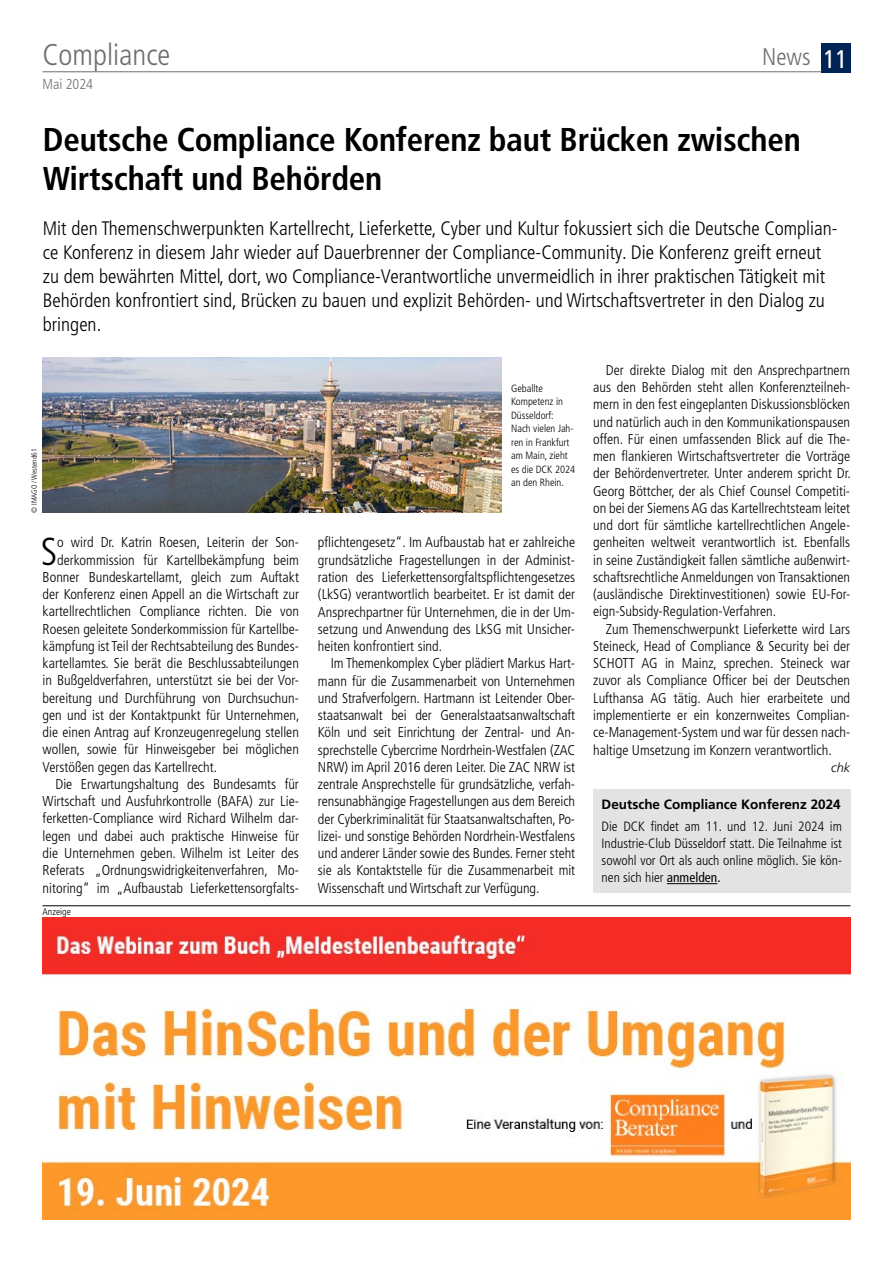
<style>
.page{position:relative;width:893px;height:1263px;background:#fff}
.page>*{position:absolute;margin:0;border:0;box-sizing:border-box;transform-origin:0 0}
.t1{font:300 condensed 39px "Frutiger LT Pro";color:#000}
.t2{font:700 condensed 33px/39px "Frutiger LT Pro";letter-spacing:-.005em;color:#000}
.t3{font:300 condensed 30px "Frutiger LT Pro";color:#6e6e6e}
.t4{font:300 condensed 24px "Frutiger LT Pro";color:#6e6e6e}
.t5{font:300 condensed 19.5px/24px "Frutiger LT Pro";color:#000}
.t6{font:300 condensed 14.25px/17.2px "Frutiger LT Pro";color:#000;text-align:justify}
.t7{font:300 condensed 14.25px "Frutiger LT Pro";color:#6e6e6e}
.t8{font:300 condensed 13.5px/17.2px "Frutiger LT Pro";color:#000;text-align:justify}
.t9{font:700 13.5px "Frutiger LT Pro";color:#000}
.t10{font:italic 300 12.75px "Frutiger LT Pro";color:#000}
.t11{font:300 condensed 10.5px/13.5px "Frutiger LT Pro";color:#000}
.t12{font:300 condensed 9.75px "Frutiger LT Pro";color:#000}
.t13{font:300 condensed 7.5px "Frutiger LT Pro";color:#000}
.s1{font-weight:400;font-size:25.5px;color:#fff}
.s2{font-weight:400}
</style>
<div class="page">
<div style="left:821px;top:43px;width:29px;height:30px;background:#002455"></div>
<hr style="left:43px;top:71px;width:778px;height:1px;background:#6e6e6e">
<img style="left:42px;top:358px;width:459px;height:155px">
<img style="left:43px;top:917px;width:807px;height:302px">
<div style="left:593px;top:789px;width:257px;height:103px;background:#e3e3e3"></div>
<hr style="left:667px;top:883px;width:50px;height:1px;background:#000">
<hr style="left:43px;top:905px;width:807px;height:1px;background:#000">
<h3 class="t3" style="left:43px;top:37px;width:129px">Compliance</h3>
<h3 class="t4" style="left:762px;top:43px;width:87px">News <span class="s1">11</span></h3>
<p class="t7" style="left:43px;top:76px;width:52px">Mai 2024</p>
<h2 class="t2" style="left:43px;top:120px;width:759px">Deutsche Compliance Konferenz baut Brücken zwischen<br>Wirtschaft und Behörden</h2>
<p class="t5" style="left:43px;top:217px;width:796px">Mit den Themenschwerpunkten Kartellrecht, Lieferkette, Cyber und Kultur fokussiert sich die Deutsche Complian&shy;ce Konferenz in diesem Jahr wieder auf Dauerbrenner der Compliance-Community. Die Konferenz greift erneut zu dem bewährten Mittel, dort, wo Compliance-Verantwortliche unvermeidlich in ihrer praktischen Tätigkeit mit Behörden konfrontiert sind, Brücken zu bauen und explizit Behörden- und Wirtschaftsvertreter in den Dialog zu bringen.</p>
<p class="t13" style="left:30px;top:513px;width:66px;rotate:-90deg">© IMAGO / Westend61</p>
<h1 class="t1" style="left:41px;top:529px;width:18px">S</h1>
<p class="t6" style="left:57px;top:534px;width:243px">o wird Dr. Katrin Roesen, Leiterin der Son-</p>
<p class="t6" style="left:57px;top:551px;width:243px">derkommission für Kartellbekämpfung beim</p>
<p class="t6" style="left:43px;top:568px;width:258px">Bonner Bundeskartellamt, gleich zum Auftakt</p>
<p class="t6" style="left:43px;top:586px;width:258px">der Konferenz einen Appell an die Wirtschaft zur</p>
<p class="t6" style="left:43px;top:603px;width:258px">kartellrechtlichen Compliance richten. Die von</p>
<p class="t6" style="left:43px;top:620px;width:258px">Roesen geleitete Sonderkommission für Kartellbe-</p>
<p class="t6" style="left:43px;top:637px;width:258px">kämpfung ist Teil der Rechtsabteilung des Bundes-</p>
<p class="t6" style="left:43px;top:655px;width:258px">kartellamtes. Sie berät die Beschlussabteilungen</p>
<p class="t6" style="left:43px;top:672px;width:258px">in Bußgeldverfahren, unterstützt sie bei der Vor-</p>
<p class="t6" style="left:43px;top:689px;width:258px">bereitung und Durchführung von Durchsuchun-</p>
<p class="t6" style="left:43px;top:706px;width:258px">gen und ist der Kontaktpunkt für Unternehmen,</p>
<p class="t6" style="left:43px;top:724px;width:258px">die einen Antrag auf Kronzeugenregelung stellen</p>
<p class="t6" style="left:43px;top:741px;width:258px">wollen, sowie für Hinweisgeber bei möglichen</p>
<p class="t6" style="left:43px;top:758px;width:176px">Verstößen gegen das Kartellrecht.</p>
<p class="t6" style="left:55px;top:775px;width:245px">Die Erwartungshaltung des Bundesamts für</p>
<p class="t6" style="left:43px;top:793px;width:258px">Wirtschaft und Ausfuhrkontrolle (BAFA) zur Lie-</p>
<p class="t6" style="left:43px;top:810px;width:258px">ferketten-Compliance wird Richard Wilhelm dar-</p>
<p class="t6" style="left:43px;top:827px;width:258px">legen und dabei auch praktische Hinweise für</p>
<p class="t6" style="left:43px;top:844px;width:258px">die Unternehmen geben. Wilhelm ist Leiter des</p>
<p class="t6" style="left:43px;top:862px;width:258px">Referats „Ordnungswidrigkeitenverfahren, Mo-</p>
<p class="t6" style="left:43px;top:879px;width:258px">nitoring“ im „Aufbaustab Lieferkettensorgfalts-</p>
<p class="t12" style="left:43px;top:906px;width:30px">Anzeige</p>
<p class="t11" style="left:511px;top:381px;width:66px">Geballte<br>Kompetenz in<br>Düsseldorf:<br>Nach vielen Jah&shy;ren in Frankfurt am Main, zieht es die DCK 2024 an den Rhein.</p>
<p class="t6" style="left:318px;top:534px;width:259px">pflichtengesetz“. Im Aufbaustab hat er zahlreiche grundsätzliche Fragestellungen in der Administ&shy;ration des Lieferkettensorgfaltspflichtengesetzes (LkSG) verantwortlich bearbeitet. Er ist damit der Ansprechpartner für Unternehmen, die in der Um&shy;setzung und Anwendung des LkSG mit Unsicher&shy;heiten konfrontiert sind.</p>
<p class="t6" style="left:318px;top:655px;width:259px;text-indent:13px">Im Themenkomplex Cyber plädiert Markus Hart&shy;mann für die Zusammenarbeit von Unternehmen und Strafverfolgern. Hartmann ist Leitender Ober&shy;staatsanwalt bei der Generalstaatsanwaltschaft Köln und seit Einrichtung der Zentral- und An&shy;sprechstelle Cybercrime Nordrhein-Westfalen (ZAC NRW) im April 2016 deren Leiter. Die ZAC NRW ist zentrale Ansprechstelle für grundsätzliche, verfah&shy;rensunabhängige Fragestellungen aus dem Bereich der Cyberkriminalität für Staatsanwaltschaften, Po&shy;lizei- und sonstige Behörden Nordrhein-Westfalens und anderer Länder sowie des Bundes. Ferner steht sie als Kontaktstelle für die Zusammenarbeit mit Wissenschaft und Wirtschaft zur Verfügung.</p>
<p class="t6" style="left:593px;top:361px;width:259px;text-indent:13px">Der direkte Dialog mit den Ansprechpartnern aus den Behörden steht allen Konferenzteilneh&shy;mern in den fest eingeplanten Diskussionsblöcken und natürlich auch in den Kommunikationspausen offen. Für einen umfassenden Blick auf die The&shy;men flankieren Wirtschaftsvertreter die Vorträge der Behördenvertreter. Unter anderem spricht Dr.<br>Georg Böttcher, der als Chief Counsel Competiti&shy;on bei der Siemens AG das Kartellrechtsteam leitet und dort für sämtliche kartellrechtlichen Angele&shy;genheiten weltweit verantwortlich ist. Ebenfalls in seine Zuständigkeit fallen sämtliche außenwirt&shy;schaftsrechtliche Anmeldungen von Transaktionen (ausländische Direktinvestitionen) sowie EU-For&shy;eign-Subsidy-Regulation-Verfahren.</p>
<p class="t6" style="left:593px;top:620px;width:259px;text-indent:13px">Zum Themenschwerpunkt Lieferkette wird Lars Steineck, Head of Compliance &amp; Security bei der SCHOTT AG in Mainz, sprechen. Steineck war zuvor als Compliance Officer bei der Deutschen Lufthansa AG tätig. Auch hier erarbeitete und implementierte er ein konzernweites Complian&shy;ce-Management-System und war für dessen nach&shy;haltige Umsetzung im Konzern verantwortlich.</p>
<p class="t10" style="left:831px;top:760px;width:21px">chk</p>
<p class="t9" style="left:602px;top:796px;width:241px">Deutsche Compliance Konferenz 2024</p>
<p class="t8" style="left:602px;top:817px;width:242px">Die DCK findet am 11. und 12. Juni 2024 im Industrie-Club Düsseldorf statt. Die Teilnahme ist sowohl vor Ort als auch online möglich. Sie kön&shy;nen sich hier <span class="s2">anmelden.</span></p>
</div>
